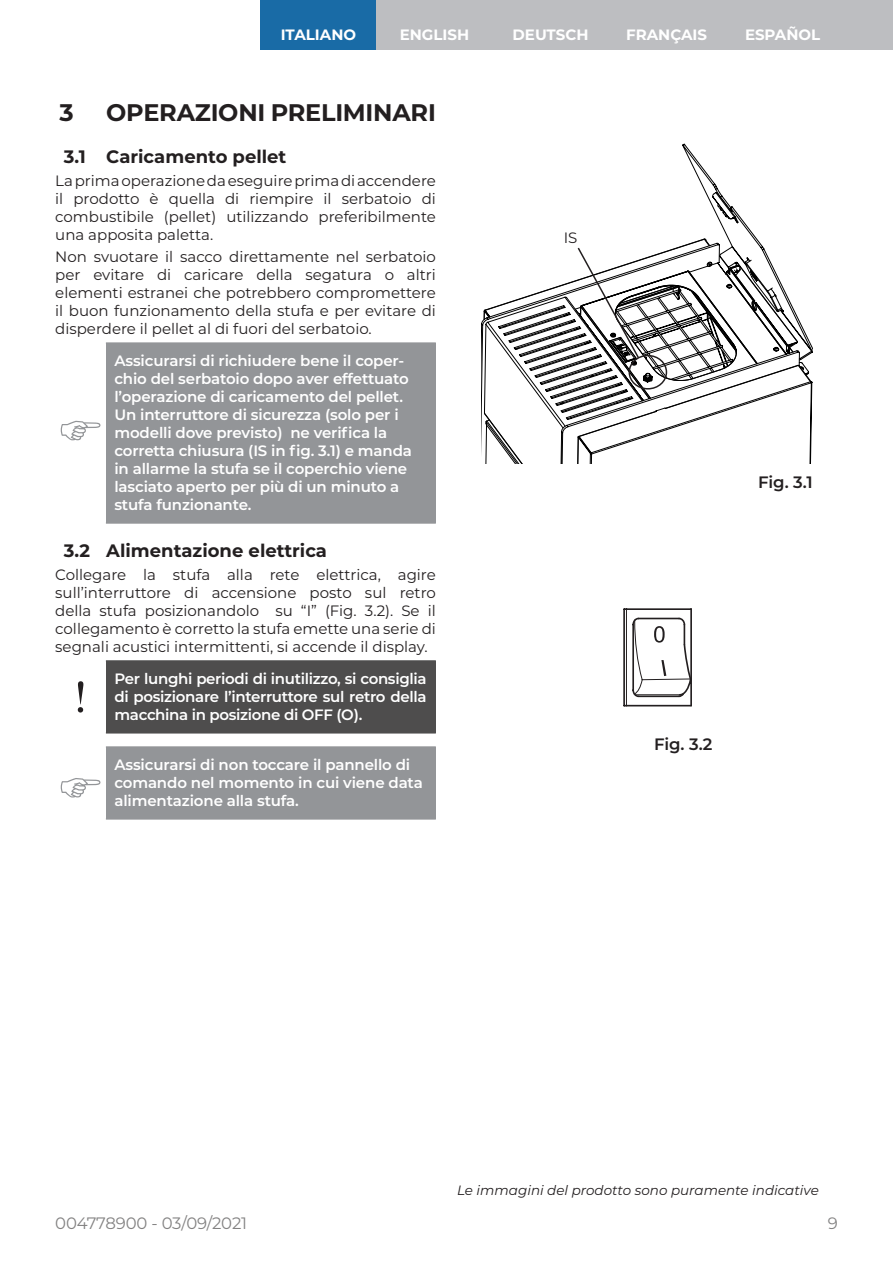
<style>
.page{position:relative;width:893px;height:1263px;background:#fff}
.page>*{position:absolute;margin:0;border:0;box-sizing:border-box;transform-origin:0 0}
.t1{font:700 24px "Montserrat";letter-spacing:-.01em;color:#231f20}
.t2{font:700 18px "Montserrat";color:#231f20}
.t3{font:16.5px "Montserrat";letter-spacing:-.01em;color:#838282}
.t4{font:600 16.5px "Montserrat";letter-spacing:-.005em;color:#231f20}
.t5{font:15px/18px "Montserrat";color:#231f20;text-align:justify}
.t6{font:600 15px/18px "Montserrat";letter-spacing:-.01em;color:#fff}
.t7{font:700 15px "Montserrat";color:#fff}
.t8{font:italic 13.5px "Montserrat";color:#231f20}
</style>
<div class="page">
<div style="left:260px;top:0;width:116px;height:50px;background:#196ba6"></div>
<div style="left:376px;top:0;width:116px;height:50px;background:#bdbec1"></div>
<div style="left:492px;top:0;width:117px;height:50px;background:#bdbec1"></div>
<div style="left:609px;top:0;width:116px;height:50px;background:#bdbec1"></div>
<div style="left:725px;top:0;width:168px;height:50px;background:#bdbec1"></div>
<div style="left:106px;top:343px;width:329px;height:180px;background:#939598"></div>
<hr style="left:106px;top:342px;width:330px;height:2px;background:#939598">
<hr style="left:434px;top:344px;width:2px;height:178px;background:#939598">
<hr style="left:106px;top:522px;width:330px;height:2px;background:#939598">
<div style="left:106px;top:661px;width:329px;height:72px;background:#4e4d4d"></div>
<hr style="left:106px;top:660px;width:330px;height:2px;background:#4e4d4d">
<hr style="left:434px;top:662px;width:2px;height:70px;background:#4e4d4d">
<hr style="left:106px;top:732px;width:330px;height:1px;background:#4e4d4d">
<div style="left:106px;top:747px;width:329px;height:72px;background:#939598"></div>
<hr style="left:106px;top:746px;width:330px;height:2px;background:#939598">
<hr style="left:434px;top:748px;width:2px;height:70px;background:#939598">
<hr style="left:106px;top:818px;width:330px;height:2px;background:#939598">
<svg style="left:61px;top:421px;width:39px;height:19px"></svg>
<svg style="left:78px;top:681px;width:5px;height:31px"></svg>
<svg style="left:61px;top:778px;width:39px;height:19px"></svg>
<svg style="left:482px;top:145px;width:330px;height:318px"></svg>
<svg style="left:484px;top:246px;width:303px;height:217px"></svg>
<div style="left:628px;top:355px;width:39px;height:35px;border:2px solid #231f20;border-radius:50%"></div>
<svg style="left:576px;top:246px;width:64px;height:114px"></svg>
<hr style="left:719px;top:576px;width:1px;height:174px;background:#231f20">
<hr style="left:608px;top:576px;width:1px;height:174px;background:#231f20">
<svg style="left:623px;top:608px;width:69px;height:99px"></svg>
<p class="t7" style="left:281px;top:24px;width:77px">ITALIANO</p>
<p class="t7" style="left:400px;top:24px;width:71px">ENGLISH</p>
<p class="t7" style="left:513px;top:24px;width:77px">DEUTSCH</p>
<p class="t7" style="left:626px;top:24px;width:82px">FRANÇAIS</p>
<p class="t7" style="left:745px;top:24px;width:77px">ESPAÑOL</p>
<h1 class="t1" style="left:60px;top:95px;width:16px">3</h1>
<h1 class="t1" style="left:106px;top:95px;width:331px">OPERAZIONI PRELIMINARI</h1>
<p class="t2" style="left:64px;top:144px;width:224px">3.1 Caricamento pellet</p>
<p class="t5" style="left:55px;top:171px;width:382px">La prima operazione da eseguire prima di accendere il prodotto è quella di riempire il serbatoio di combustibile (pellet) utilizzando preferibilmente una apposita paletta.</p>
<p class="t5" style="left:55px;top:247px;width:382px">Non svuotare il sacco direttamente nel serbatoio per evitare di caricare della segatura o altri elementi estranei che potrebbero compromettere il buon funzionamento della stufa e per evitare di disperdere il pellet al di fuori del serbatoio.</p>
<p class="t6" style="left:114px;top:351px;width:299px">Assicurarsi di richiudere bene il coper&shy;chio del serbatoio dopo aver effettuato l’operazione di caricamento del pellet.<br>Un interruttore di sicurezza (solo per i modelli dove previsto) ne verifica la corretta chiusura (IS in fig. 3.1) e manda in allarme la stufa se il coperchio viene lasciato aperto per più di un minuto a stufa funzionante.</p>
<p class="t2" style="left:64px;top:538px;width:265px">3.2 Alimentazione elettrica</p>
<p class="t5" style="left:55px;top:565px;width:382px">Collegare la stufa alla rete elettrica, agire sull’interruttore di accensione posto sul retro della stufa posizionandolo su “I” (Fig. 3.2). Se il collegamento è corretto la stufa emette una serie di segnali acustici intermittenti, si accende il display.</p>
<p class="t6" style="left:114px;top:669px;width:314px;text-align:justify">Per lunghi periodi di inutilizzo, si consiglia di posizionare l’interruttore sul retro della macchina in posizione di OFF (O).</p>
<p class="t6" style="left:114px;top:755px;width:310px">Assicurarsi di non toccare il pannello di comando nel momento in cui viene data alimentazione alla stufa.</p>
<p class="t5" style="left:564px;top:228px;width:15px">IS</p>
<p class="t4" style="left:758px;top:470px;width:56px">Fig. 3.1</p>
<p class="t4" style="left:654px;top:732px;width:60px">Fig. 3.2</p>
<p class="t8" style="left:457px;top:1181px;width:363px">Le immagini del prodotto sono puramente indicative</p>
<p class="t3" style="left:55px;top:1212px;width:193px">004778900 - 03/09/2021</p>
<p class="t3" style="left:828px;top:1212px;width:12px">9</p>
</div>
